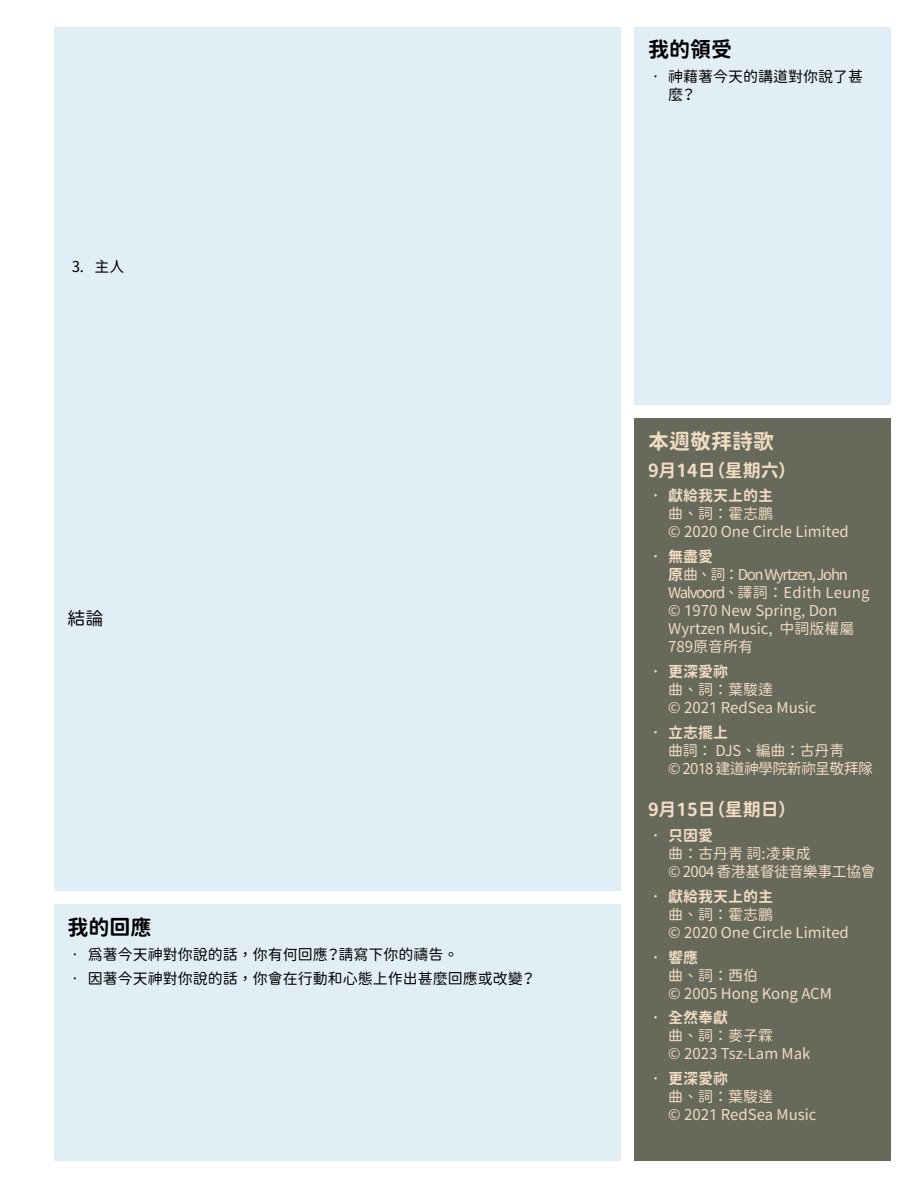
<style>
.page{position:relative;width:918px;height:1188px;background:#fff}
.page>*{position:absolute;margin:0;border:0;box-sizing:border-box;transform-origin:0 0}
.t1{font:21px "Gen Sen Rounded TW B";color:#000}
.t2{font:21px "Gen Sen Rounded TW B";color:#f1dcc3}
.t3{font:18px "Gen Sen Rounded TW B";color:#f1dcc3}
.t4{font:18px "Gen Sen Rounded TW R";color:#000}
.t5{font:15px/18px "Gen Sen Rounded TW R";color:#f1dcc3}
.t6{font:15px/18px "Gen Sen Rounded TW R";color:#000}
.t7{font:15px "Gen Sen Rounded TW B";color:#f1dcc3}
.t8{font:15px/18px "Gen Sen Rounded TW R";letter-spacing:-.05em;color:#f1dcc3}
.t9{font:15px/18px "Gen Sen Rounded TW R";letter-spacing:-.04em;color:#f1dcc3}
.s1{font-family:"Gen Sen Rounded TW B"}
</style>
<div class="page">
<div style="left:54px;top:27px;width:567px;height:864px;background:#e2eef5"></div>
<div style="left:54px;top:904px;width:567px;height:257px;background:#e2eef5"></div>
<div style="left:634px;top:418px;width:257px;height:743px;background:#67695b"></div>
<div style="left:634px;top:27px;width:257px;height:378px;background:#e2eef5"></div>
<p class="t6" style="left:72px;top:258px;width:54px">3. 主人</p>
<p class="t4" style="left:68px;top:608px;width:37px">結論</p>
<h1 class="t1" style="left:68px;top:915px;width:85px">我的回應</h1>
<p class="t6" style="left:68px;top:945px;width:393px">• 為著今天神對你說的話，你有何回應？請寫下你的禱告。</p>
<p class="t6" style="left:68px;top:970px;width:470px">• 因著今天神對你說的話，你會在行動和心態上作出甚麼回應或改變？</p>
<h1 class="t1" style="left:648px;top:38px;width:85px">我的領受</h1>
<p class="t6" style="left:668px;top:68px;width:196px;text-indent:-20px">• 神藉著今天的講道對你說了甚麼？</p>
<h1 class="t2" style="left:648px;top:429px;width:127px">本週敬拜詩歌</h1>
<p class="t3" style="left:648px;top:460px;width:150px">9月14日（星期六）</p>
<p class="t7" style="left:648px;top:487px;width:127px">• 獻給我天上的主</p>
<p class="t5" style="left:668px;top:505px;width:182px">曲、詞：霍志鵬<br>© 2020 One Circle Limited</p>
<p class="t7" style="left:648px;top:548px;width:67px">• 無盡愛</p>
<p class="t5" style="left:668px;top:566px;width:203px"><span class="s1">原</span>曲、詞：Don Wyrtzen, John<br>Walvoord、譯詞：Edith Leung © 1970 New Spring, Don<br>Wyrtzen Music, 中詞版權屬<br>789原音所有</p>
<p class="t7" style="left:648px;top:663px;width:82px">• 更深愛祢</p>
<p class="t5" style="left:668px;top:681px;width:150px">曲、詞：葉駿達<br>© 2021 RedSea Music</p>
<p class="t7" style="left:648px;top:724px;width:82px">• 立志擺上</p>
<p class="t8" style="left:668px;top:741px;width:206px">曲詞： DJS、編曲：古丹青<br>© 2018 建道神學院新祢呈敬拜隊</p>
<p class="t3" style="left:648px;top:800px;width:150px">9月15日（星期日）</p>
<p class="t7" style="left:648px;top:827px;width:67px">• 只因愛</p>
<p class="t9" style="left:668px;top:845px;width:209px">曲：古丹青 詞:凌東成<br>© 2004 香港基督徒音樂事工協會</p>
<p class="t7" style="left:648px;top:888px;width:127px">• 獻給我天上的主</p>
<p class="t5" style="left:668px;top:906px;width:182px">曲、詞：霍志鵬<br>© 2020 One Circle Limited</p>
<p class="t7" style="left:648px;top:949px;width:52px">• 響應</p>
<p class="t5" style="left:668px;top:966px;width:165px">曲、詞：西伯<br>© 2005 Hong Kong ACM</p>
<p class="t7" style="left:648px;top:1009px;width:82px">• 全然奉獻</p>
<p class="t5" style="left:668px;top:1027px;width:144px">曲、詞：麥子霖<br>© 2023 Tsz-Lam Mak</p>
<p class="t7" style="left:648px;top:1070px;width:82px">• 更深愛祢</p>
<p class="t5" style="left:668px;top:1088px;width:150px">曲、詞：葉駿達<br>© 2021 RedSea Music</p>
</div>
